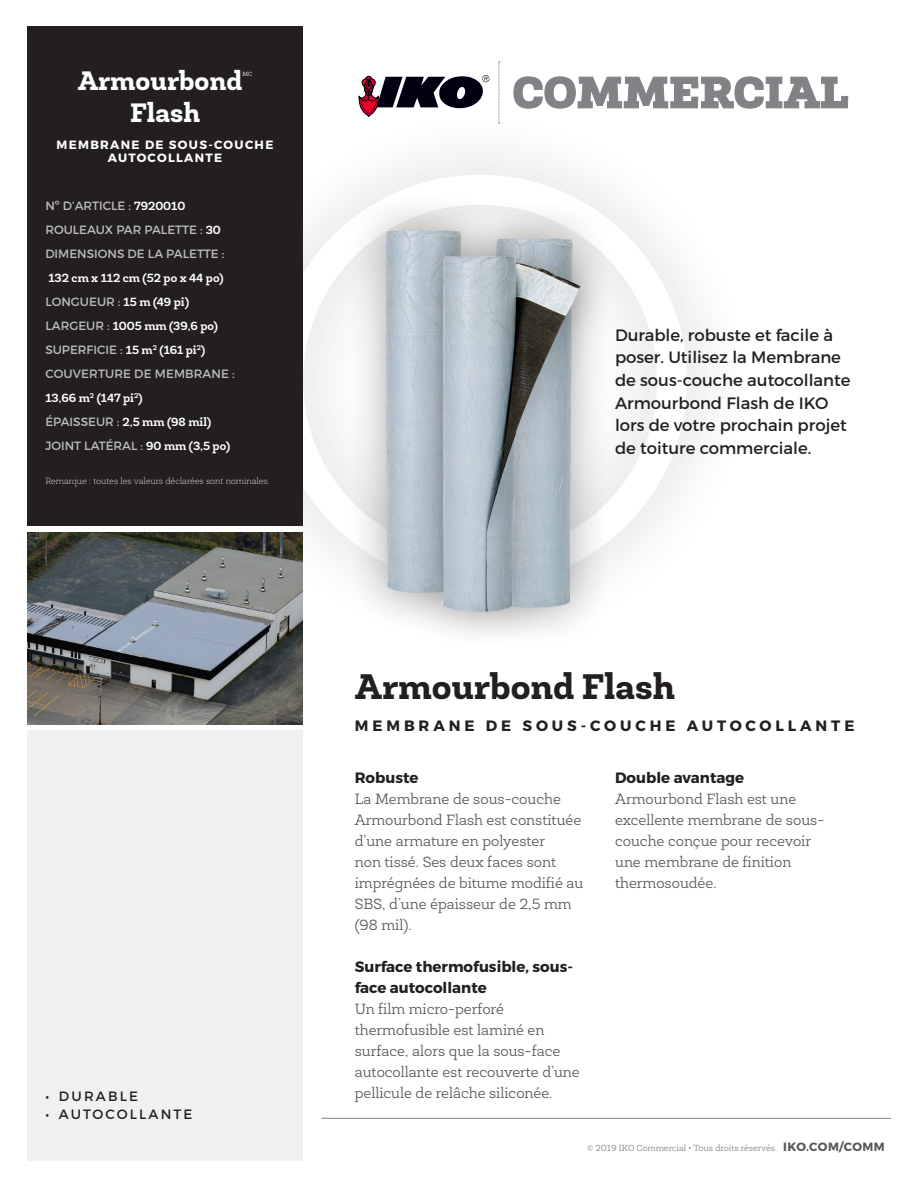
<style>
.page{position:relative;width:918px;height:1188px;background:#fff}
.page>*{position:absolute;margin:0;border:0;box-sizing:border-box;transform-origin:0 0}
.t1{font:800 36px "Newslab";color:#231f20}
.t2{font:800 27px "Newslab";color:#fff}
.t3{font:16.5px/22.5px "Montserrat";color:#231f20}
.t4{font:300 15px/21px "Newslab";color:#57585a}
.t5{font:700 15px/21px "Montserrat";color:#231f20}
.t6{font:700 15px "Montserrat";letter-spacing:.26em;color:#231f20}
.t7{font:13.5px "Montserrat";letter-spacing:.16em;color:#231f20}
.t8{font:12px/24px "Montserrat";color:#bcbdc0}
.t9{font:700 12px/24px "Newslab";color:#fff}
.t10{font:700 12px/13.5px "Montserrat";letter-spacing:.11em;color:#fff;text-align:center}
.t11{font:300 9px "Newslab";color:#808285}
.t12{font:100 9px "Newslab";color:#fff}
.t13{font:300 6.15px "Newslab";color:#fff}
.s1{font-family:"Newslab";font-weight:700;color:#fff}
.s2{font-family:"Montserrat";font-weight:400;color:#bcbdc0}
.s3{font-family:"Montserrat";font-weight:700;font-size:12px;color:#57585a}
</style>
<div class="page">
<div style="left:205px;top:107px;width:550px;height:547px;background:#231f20;opacity:.5"></div>
<div style="left:273px;top:175px;width:414px;height:411px;border:30px solid #fff;border-radius:50%"></div>
<svg style="left:513px;top:76px;width:336px;height:33px"></svg>
<svg style="left:358px;top:75px;width:131px;height:43px"></svg>
<svg style="left:499px;top:62px;width:1px;height:62px"></svg>
<div style="left:27px;top:27px;width:276px;height:499px;background:#231f20"></div>
<div style="left:27px;top:731px;width:276px;height:430px;background:#f0f0f1"></div>
<hr style="left:322px;top:1118px;width:569px;height:1px;background:#939598">
<img style="left:27px;top:532px;width:276px;height:193px">
<div style="left:455px;top:197px;width:159px;height:452px;background:#231f20;opacity:.4"></div>
<div style="left:345px;top:190px;width:156px;height:443px;background:#231f20;opacity:.4"></div>
<img style="left:386px;top:231px;width:19px;height:362px">
<div style="left:405px;top:219px;width:209px;height:430px;background:#231f20;opacity:.4"></div>
<img style="left:442px;top:257px;width:139px;height:355px">
<h2 class="t2" style="left:78px;top:64px;width:166px">Armourbond</h2>
<p class="t13" style="left:243px;top:70px;width:11px">MC</p>
<h2 class="t2" style="left:130px;top:95px;width:71px">Flash</h2>
<p class="t10" style="left:57px;top:138px;width:218px">MEMBRANE DE SOUS-COUCHE<br>AUTOCOLLANTE</p>
<p class="t8" style="left:45px;top:193px;width:181px">Nº D’ARTICLE : <span class="s1">7920010<br></span>ROULEAUX PAR PALETTE : <span class="s1">30<br></span>DIMENSIONS DE LA PALETTE :</p>
<p class="t9" style="left:48px;top:266px;width:176px">132 cm x 112 cm (52 po x 44 po)</p>
<p class="t8" style="left:45px;top:289px;width:145px">LONGUEUR : <span class="s1">15 m (49 pi)</span></p>
<p class="t9" style="left:45px;top:314px;width:174px"><span class="s2">LARGEUR :</span> 1005 mm (39,6 po)</p>
<p class="t8" style="left:45px;top:337px;width:191px">SUPERFICIE : <span class="s1">15 m</span><sup>2</sup> <span class="s1">(161 pi</span><sup>2</sup><span class="s1">)<br></span>COUVERTURE DE MEMBRANE :</p>
<p class="t9" style="left:45px;top:386px;width:167px">13,66 m<sup>2</sup> (147 pi<sup>2</sup>)<br><span class="s2">ÉPAISSEUR :</span> 2,5 mm (98 mil)</p>
<p class="t8" style="left:45px;top:433px;width:186px">JOINT LATÉRAL : <span class="s1">90 mm (3,5 po)</span></p>
<p class="t12" style="left:45px;top:476px;width:226px">Remarque : toutes les valeurs déclarées sont nominales.</p>
<p class="t7" style="left:45px;top:1088px;width:94px">• DURABLE</p>
<p class="t7" style="left:45px;top:1106px;width:149px">• AUTOCOLLANTE</p>
<p class="t3" style="left:615px;top:324px;width:237px">Durable, robuste et facile à poser. Utilisez la Membrane de sous-couche autocollante<br>Armourbond Flash de IKO lors de votre prochain projet de toiture commerciale.</p>
<h1 class="t1" style="left:355px;top:664px;width:322px">Armourbond Flash</h1>
<p class="t6" style="left:355px;top:716px;width:501px">MEMBRANE DE SOUS-COUCHE AUTOCOLLANTE</p>
<p class="t5" style="left:355px;top:767px;width:65px">Robuste</p>
<p class="t4" style="left:355px;top:789px;width:230px">La Membrane de sous-couche<br>Armourbond Flash est constituée d’une armature en polyester<br>non tissé. Ses deux faces sont imprégnées de bitume modifié au<br>SBS, d’une épaisseur de 2,5 mm (98 mil).</p>
<p class="t5" style="left:355px;top:956px;width:220px">Surface thermofusible, sous&shy;face autocollante</p>
<p class="t4" style="left:355px;top:999px;width:226px">Un film micro-perforé thermofusible est laminé en surface, alors que la sous-face autocollante est recouverte d’une pellicule de relâche siliconée.</p>
<p class="t5" style="left:615px;top:767px;width:131px">Double avantage</p>
<p class="t4" style="left:615px;top:789px;width:211px">Armourbond Flash est une excellente membrane de sous&shy;couche conçue pour recevoir une membrane de finition thermosoudée.</p>
<p class="t11" style="left:587px;top:1142px;width:299px">© 2019 IKO Commercial • Tous droits réservés. <span class="s3">IKO.COM/COMM</span></p>
</div>
